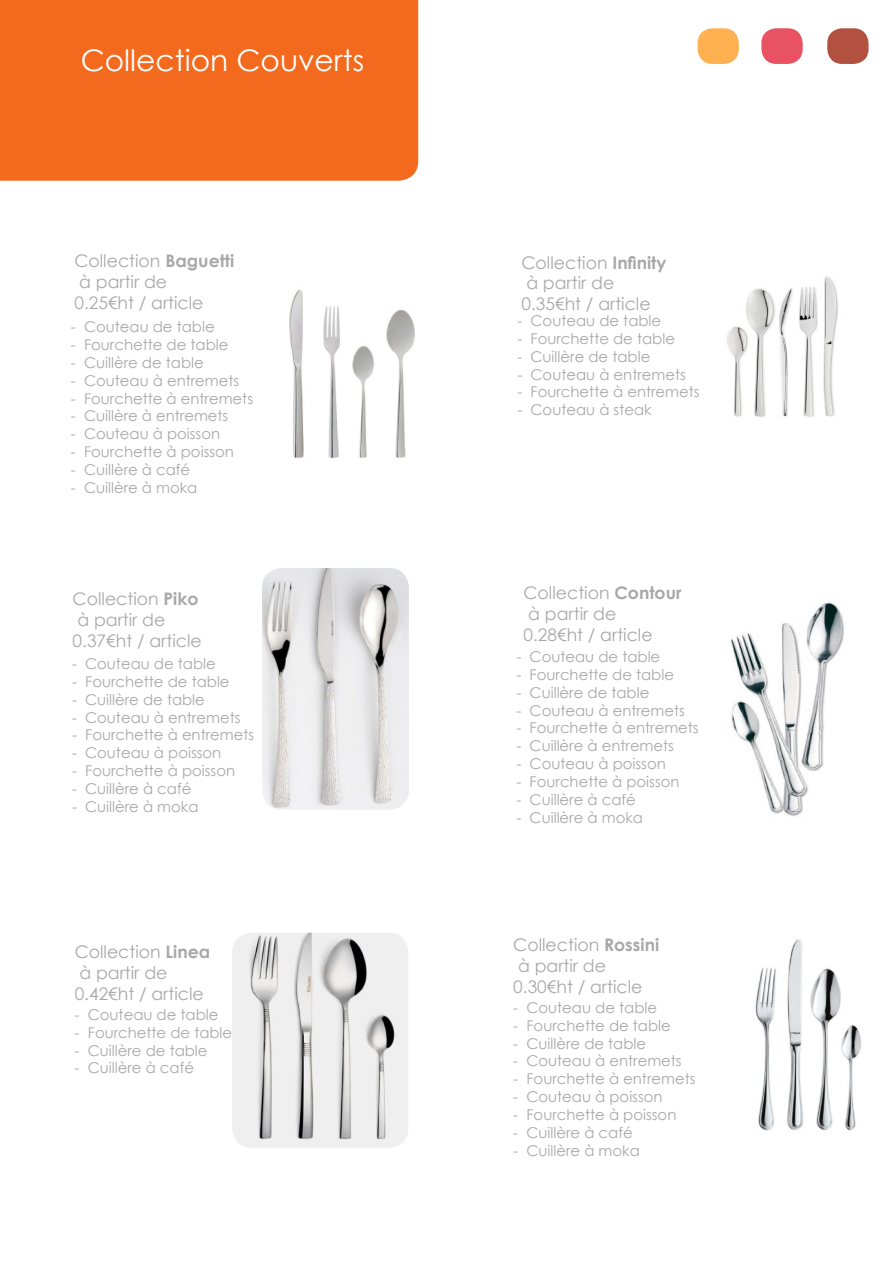
<style>
.page{position:relative;width:893px;height:1263px;background:#fff}
.page>*{position:absolute;margin:0;border:0;box-sizing:border-box;transform-origin:0 0}
.t1{font:29.7px "Century Gothic";color:#fff}
.t2{font:17.4px/20.9px "Century Gothic";color:#a8a8a8}
.t3{font:14.85px "Century Gothic";color:#a8a8a8}
.s1{font-weight:700}
</style>
<div class="page">
<img style="left:727px;top:277px;width:111px;height:140px">
<img style="left:755px;top:939px;width:106px;height:192px">
<img style="left:731px;top:602px;width:114px;height:214px">
<img style="left:289px;top:289px;width:126px;height:170px">
<img style="left:232px;top:933px;width:176px;height:215px">
<img style="left:262px;top:568px;width:147px;height:242px">
<div style="left:0;top:0;width:418px;height:181px;background:#f36a1e"></div>
<div style="left:761px;top:28px;width:42px;height:36px;background:#e85263;border-radius:15px"></div>
<div style="left:827px;top:28px;width:41px;height:36px;background:#b25140;border-radius:15px"></div>
<div style="left:698px;top:28px;width:41px;height:36px;background:#ffb152;border-radius:15px"></div>
<h1 class="t1" style="left:81px;top:39px;width:285px">Collection Couverts</h1>
<p class="t2" style="left:74px;top:250px;width:161px">Collection <span class="s1">Baguetti </span>à partir de<br>0.25€ht / article</p>
<p class="t2" style="left:521px;top:252px;width:146px">Collection <span class="s1">Infinity </span>à partir de<br>0.35€ht / article</p>
<p class="t3" style="left:71px;top:317px;width:145px">- Couteau de table</p>
<p class="t3" style="left:71px;top:334px;width:159px">- Fourchette de table</p>
<p class="t3" style="left:71px;top:352px;width:134px">- Cuillère de table</p>
<p class="t3" style="left:71px;top:370px;width:170px">- Couteau à entremets</p>
<p class="t3" style="left:71px;top:388px;width:184px">- Fourchette à entremets</p>
<p class="t3" style="left:71px;top:406px;width:159px">- Cuillère à entremets</p>
<p class="t3" style="left:71px;top:423px;width:151px">- Couteau à poisson</p>
<p class="t3" style="left:71px;top:441px;width:165px">- Fourchette à poisson</p>
<p class="t3" style="left:71px;top:459px;width:121px">- Cuillère à café</p>
<p class="t3" style="left:71px;top:477px;width:128px">- Cuillère à moka</p>
<p class="t3" style="left:517px;top:310px;width:145px">- Couteau de table</p>
<p class="t3" style="left:517px;top:328px;width:159px">- Fourchette de table</p>
<p class="t3" style="left:517px;top:346px;width:134px">- Cuillère de table</p>
<p class="t3" style="left:517px;top:364px;width:170px">- Couteau à entremets</p>
<p class="t3" style="left:517px;top:382px;width:184px">- Fourchette à entremets</p>
<p class="t3" style="left:517px;top:399px;width:136px">- Couteau à steak</p>
<p class="t2" style="left:73px;top:588px;width:131px">Collection <span class="s1">Piko </span>à partir de<br>0.37€ht / article</p>
<p class="t2" style="left:523px;top:582px;width:160px">Collection <span class="s1">Contour </span>à partir de<br>0.28€ht / article</p>
<p class="t3" style="left:72px;top:653px;width:145px">- Couteau de table</p>
<p class="t3" style="left:72px;top:671px;width:159px">- Fourchette de table</p>
<p class="t3" style="left:72px;top:689px;width:134px">- Cuillère de table</p>
<p class="t3" style="left:72px;top:707px;width:170px">- Couteau à entremets</p>
<p class="t3" style="left:72px;top:725px;width:184px">- Fourchette à entremets</p>
<p class="t3" style="left:72px;top:742px;width:151px">- Couteau à poisson</p>
<p class="t3" style="left:72px;top:760px;width:165px">- Fourchette à poisson</p>
<p class="t3" style="left:72px;top:778px;width:121px">- Cuillère à café</p>
<p class="t3" style="left:72px;top:796px;width:128px">- Cuillère à moka</p>
<p class="t2" style="left:75px;top:941px;width:137px">Collection <span class="s1">Linea </span>à partir de<br>0.42€ht / article</p>
<p class="t3" style="left:75px;top:1004px;width:145px">- Couteau de table</p>
<p class="t3" style="left:75px;top:1022px;width:159px">- Fourchette de table</p>
<p class="t3" style="left:75px;top:1040px;width:134px">- Cuillère de table</p>
<p class="t3" style="left:75px;top:1057px;width:121px">- Cuillère à café</p>
<p class="t3" style="left:516px;top:646px;width:145px">- Couteau de table</p>
<p class="t3" style="left:516px;top:664px;width:159px">- Fourchette de table</p>
<p class="t3" style="left:516px;top:682px;width:134px">- Cuillère de table</p>
<p class="t3" style="left:516px;top:700px;width:170px">- Couteau à entremets</p>
<p class="t3" style="left:516px;top:718px;width:184px">- Fourchette à entremets</p>
<p class="t3" style="left:516px;top:735px;width:159px">- Cuillère à entremets</p>
<p class="t3" style="left:516px;top:753px;width:151px">- Couteau à poisson</p>
<p class="t3" style="left:516px;top:771px;width:165px">- Fourchette à poisson</p>
<p class="t3" style="left:516px;top:789px;width:121px">- Cuillère à café</p>
<p class="t3" style="left:516px;top:807px;width:128px">- Cuillère à moka</p>
<p class="t2" style="left:513px;top:934px;width:147px">Collection <span class="s1">Rossini </span>à partir de<br>0.30€ht / article</p>
<p class="t3" style="left:513px;top:997px;width:145px">- Couteau de table</p>
<p class="t3" style="left:513px;top:1015px;width:159px">- Fourchette de table</p>
<p class="t3" style="left:513px;top:1033px;width:134px">- Cuillère de table</p>
<p class="t3" style="left:513px;top:1051px;width:170px">- Couteau à entremets</p>
<p class="t3" style="left:513px;top:1068px;width:184px">- Fourchette à entremets</p>
<p class="t3" style="left:513px;top:1086px;width:151px">- Couteau à poisson</p>
<p class="t3" style="left:513px;top:1104px;width:165px">- Fourchette à poisson</p>
<p class="t3" style="left:513px;top:1122px;width:121px">- Cuillère à café</p>
<p class="t3" style="left:513px;top:1140px;width:128px">- Cuillère à moka</p>
</div>
